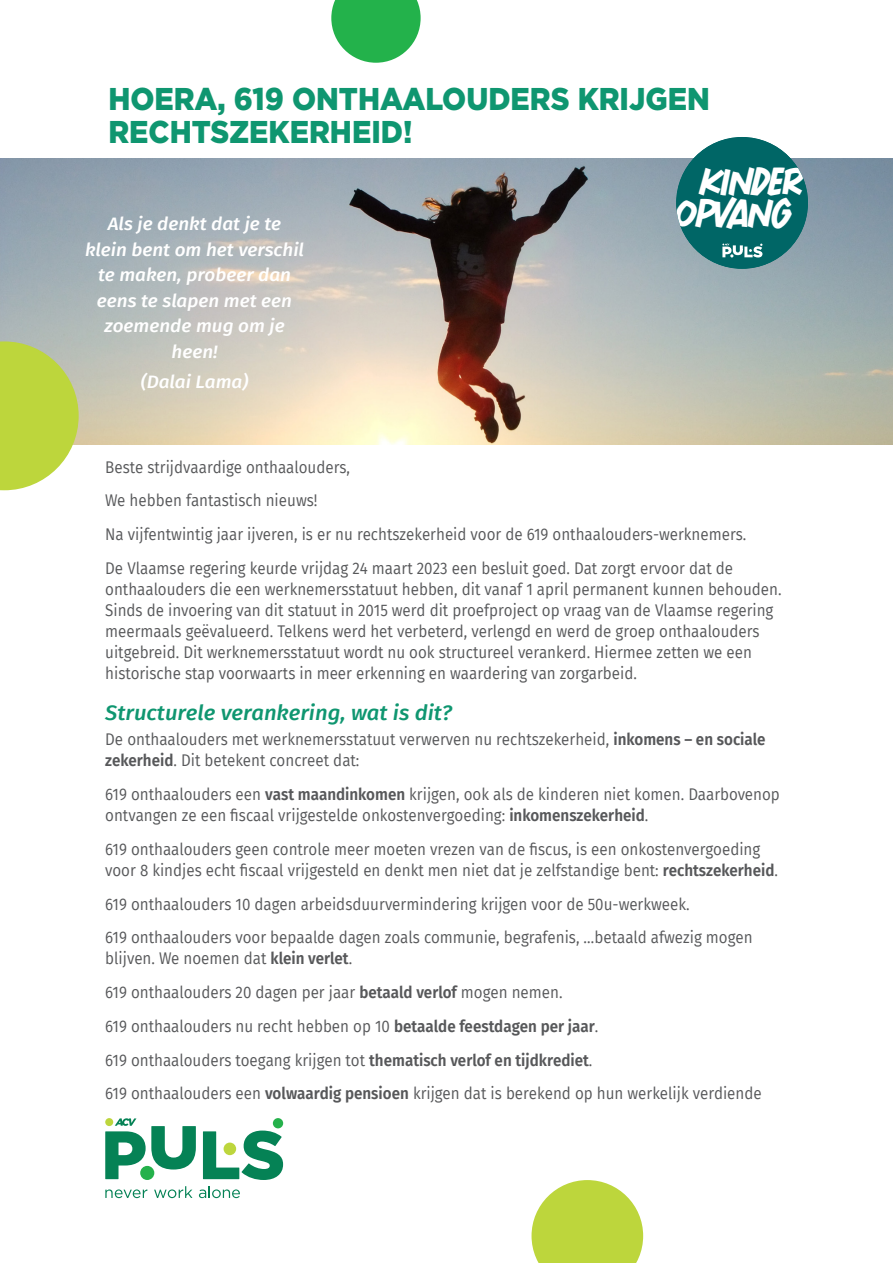
<style>
.page{position:relative;width:893px;height:1263px;background:#fff}
.page>*{position:absolute;margin:0;border:0;box-sizing:border-box;transform-origin:0 0}
.t1{font:38.55px/32.4px "Virus Killer";color:#fff;text-align:right}
.body{font:900 31.5px/33px "Gotham";color:#0f9670;scale:.92 1}
.titel{font:italic 500 21px "Fira Sans";color:#0f9670;scale:1.05 1}
.titel-2{font:italic 500 18px/25.5px "Fira Sans";color:#fff;text-align:center;scale:1.05 1}
.body-2{font:16.5px/21px "Fira Sans";color:#57585a;scale:.92 1}
.s1{font-weight:600}
</style>
<div class="page">
<img style="left:0;top:158px;width:893px;height:287px">
<svg style="left:105px;top:1118px;width:91px;height:61px"></svg>
<svg style="left:203px;top:1130px;width:80px;height:50px"></svg>
<div style="left:273px;top:1118px;width:10px;height:10px;background:#25b14b;border-radius:50%"></div>
<svg style="left:105px;top:1189px;width:42px;height:9px"></svg>
<svg style="left:154px;top:1186px;width:38px;height:12px"></svg>
<svg style="left:199px;top:1186px;width:41px;height:12px"></svg>
<svg style="left:0;top:341px;width:79px;height:149px;background:#c3d75c"></svg>
<svg style="left:331px;top:0;width:90px;height:63px"></svg>
<svg style="left:531px;top:1180px;width:112px;height:83px"></svg>
<div style="left:676px;top:137px;width:132px;height:132px;background:#066;border-radius:50%"></div>
<svg style="left:722px;top:244px;width:40px;height:13px"></svg>
<p class="body" style="left:108px;top:82px;width:655px">HOERA, 619 ONTHAALOUDERS KRIJGEN<br>RECHTSZEKERHEID!</p>
<p class="titel-2" style="left:85px;top:210px;width:210px">Als je denkt dat je te klein bent om het verschil te maken, probeer dan eens te slapen met een zoemende mug om je heen!</p>
<p class="titel-2" style="left:141px;top:368px;width:104px">(Dalai Lama)</p>
<p class="t1" style="left:675px;top:165px;width:129px">KINDER<br>OPVANG</p>
<p class="body-2" style="left:105px;top:456px;width:268px">Beste strijdvaardige onthaalouders,</p>
<p class="body-2" style="left:105px;top:490px;width:232px">We hebben fantastisch nieuws!</p>
<p class="body-2" style="left:105px;top:523px;width:698px">Na vijfentwintig jaar ijveren, is er nu rechtszekerheid voor de 619 onthaalouders-werknemers.</p>
<p class="body-2" style="left:105px;top:557px;width:737px">De Vlaamse regering keurde vrijdag 24 maart 2023 een besluit goed. Dat zorgt ervoor dat de onthaalouders die een werknemersstatuut hebben, dit vanaf 1 april permanent kunnen behouden.<br>Sinds de invoering van dit statuut in 2015 werd dit proefproject op vraag van de Vlaamse regering meermaals geëvalueerd. Telkens werd het verbeterd, verlengd en werd de groep onthaalouders uitgebreid. Dit werknemersstatuut wordt nu ook structureel verankerd. Hiermee zetten we een historische stap voorwaarts in meer erkenning en waardering van zorgarbeid.</p>
<p class="titel" style="left:105px;top:696px;width:332px">Structurele verankering, wat is dit?</p>
<p class="body-2" style="left:105px;top:729px;width:719px">De onthaalouders met werknemersstatuut verwerven nu rechtszekerheid, <span class="s1">inkomens – en sociale zekerheid</span>. Dit betekent concreet dat:</p>
<p class="body-2" style="left:105px;top:783px;width:735px">619 onthaalouders een <span class="s1">vast maandinkomen</span> krijgen, ook als de kinderen niet komen. Daarbovenop ontvangen ze een fiscaal vrijgestelde onkostenvergoeding: <span class="s1">inkomenszekerheid</span>.</p>
<p class="body-2" style="left:105px;top:838px;width:733px">619 onthaalouders geen controle meer moeten vrezen van de fiscus, is een onkostenvergoeding voor 8 kindjes echt fiscaal vrijgesteld en denkt men niet dat je zelfstandige bent: <span class="s1">rechtszekerheid</span>.</p>
<p class="body-2" style="left:105px;top:893px;width:637px">619 onthaalouders 10 dagen arbeidsduurvermindering krijgen voor de 50u-werkweek.</p>
<p class="body-2" style="left:105px;top:927px;width:705px">619 onthaalouders voor bepaalde dagen zoals communie, begrafenis, …betaald afwezig mogen blijven. We noemen dat <span class="s1">klein verlet</span>.</p>
<p class="body-2" style="left:105px;top:981px;width:499px">619 onthaalouders 20 dagen per jaar <span class="s1">betaald verlof</span> mogen nemen.</p>
<p class="body-2" style="left:105px;top:1015px;width:537px">619 onthaalouders nu recht hebben op 10 <span class="s1">betaalde feestdagen per jaar</span>.</p>
<p class="body-2" style="left:105px;top:1049px;width:531px">619 onthaalouders toegang krijgen tot <span class="s1">thematisch verlof en tijdkrediet</span>.</p>
<p class="body-2" style="left:105px;top:1083px;width:715px">619 onthaalouders een <span class="s1">volwaardig pensioen</span> krijgen dat is berekend op hun werkelijk verdiende</p>
</div>
